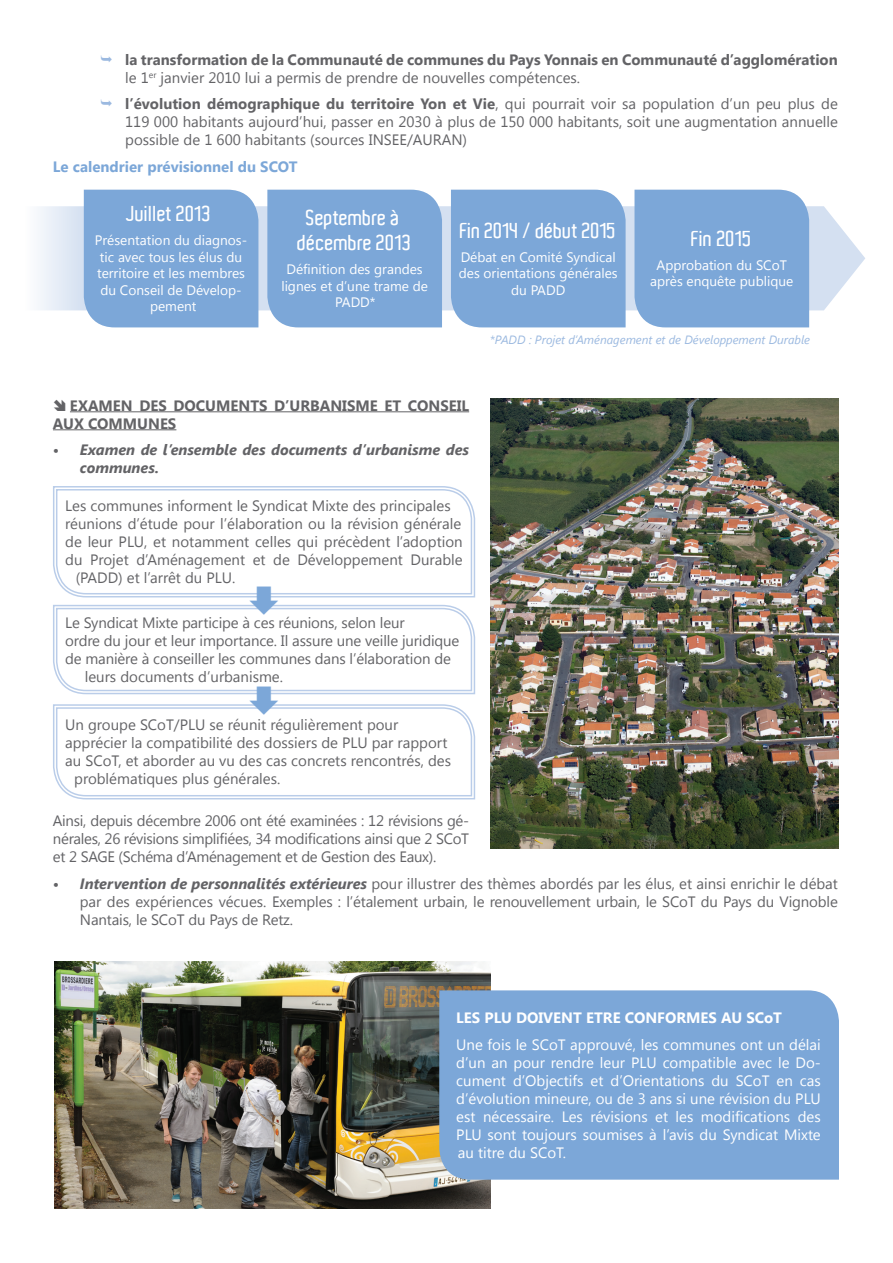
<style>
.page{position:relative;width:893px;height:1263px;background:#fff}
.page>*{position:absolute;margin:0;border:0;box-sizing:border-box;transform-origin:0 0}
.t1{font:600 21px/25.2px "Aldo";color:#fff;text-align:center}
.t2{font:15px/18px "Segoe UI";color:#636366;text-align:justify}
.t3{font:15px/18px "Segoe UI";color:#fff;text-align:justify}
.t4{font:700 15px/18px "Segoe UI";color:#636366}
.t5{font:italic 700 15px/18px "Segoe UI";color:#636366}
.t6{font:700 15px "Segoe UI";color:#fff}
.t7{font:700 15px "Segoe UI";color:#7ca7d8}
.t8{font:13.65px/16.5px "Segoe UI";color:#fff;text-align:center}
.t9{font:italic 12px "Segoe UI";color:#9bb9e0}
.s1{font-weight:400}
.s2{font-weight:700}
.s3{font-weight:700;font-style:italic}
</style>
<div class="page">
<hr style="left:70px;top:411px;width:399px;height:1px;background:#636366">
<hr style="left:53px;top:429px;width:123px;height:1px;background:#636366">
<img style="left:490px;top:399px;width:349px;height:449px">
<img style="left:54px;top:961px;width:436px;height:248px">
<svg style="left:38px;top:206px;width:827px;height:104px;fill:#d6e1f1"></svg>
<div style="left:84px;top:190px;width:174px;height:137px;background:#7ca7d8"></div>
<div style="left:267px;top:190px;width:175px;height:137px;background:#7ca7d8"></div>
<div style="left:451px;top:190px;width:175px;height:137px;background:#7ca7d8"></div>
<div style="left:634px;top:190px;width:175px;height:137px;background:#7ca7d8"></div>
<svg style="left:53px;top:486px;width:401px;height:2px"></svg>
<div style="left:439px;top:990px;width:400px;height:189px;background:#7ca7d8"></div>
<svg style="left:53px;top:488px;width:423px;height:312px"></svg>
<p class="t4" style="left:125px;top:50px;width:714px">la transformation de la Communauté de communes du Pays Yonnais en Communauté d’agglomération <span class="s1">le 1</span><sup>er</sup> <span class="s1">janvier 2010 lui a permis de prendre de nouvelles compétences.</span></p>
<p class="t2" style="left:125px;top:94px;width:714px"><span class="s2">l’évolution démographique du territoire Yon et Vie</span>, qui pourrait voir sa population d’un peu plus de 119 000 habitants aujourd’hui, passer en 2030 à plus de 150 000 habitants, soit une augmentation annuelle possible de 1 600 habitants (sources INSEE/AURAN)</p>
<p class="t7" style="left:53px;top:156px;width:246px">Le calendrier prévisionnel du SCOT</p>
<h1 class="t1" style="left:126px;top:201px;width:87px">Juillet 2013</h1>
<p class="t8" style="left:95px;top:232px;width:154px">Présentation du diagnos&shy;tic avec tous les élus du territoire et les membres du Conseil de Dévelop&shy;pement</p>
<h1 class="t1" style="left:298px;top:205px;width:115px">Septembre à décembre 2013</h1>
<p class="t8" style="left:281px;top:261px;width:148px">Définition des grandes lignes et d’une trame de<br>PADD*</p>
<h1 class="t1" style="left:460px;top:218px;width:158px">Fin 2014 / début 2015</h1>
<p class="t8" style="left:459px;top:248px;width:160px">Débat en Comité Syndical des orientations générales du PADD</p>
<h1 class="t1" style="left:691px;top:226px;width:62px">Fin 2015</h1>
<p class="t8" style="left:650px;top:256px;width:145px">Approbation du SCoT après enquête publique</p>
<p class="t9" style="left:490px;top:331px;width:322px">*PADD : Projet d’Aménagement et de Développement Durable</p>
<p class="t4" style="left:53px;top:395px;width:418px;text-indent:17px">EXAMEN DES DOCUMENTS D’URBANISME ET CONSEIL<br>AUX COMMUNES</p>
<p class="t5" style="left:80px;top:440px;width:391px;text-indent:-27px">• Examen de l’ensemble des documents d’urbanisme des communes.</p>
<p class="t2" style="left:65px;top:496px;width:387px">Les communes informent le Syndicat Mixte des principales</p>
<p class="t2" style="left:65px;top:514px;width:398px">réunions d’étude pour l’élaboration ou la révision générale</p>
<p class="t2" style="left:65px;top:532px;width:399px">de leur PLU, et notamment celles qui précèdent l’adoption</p>
<p class="t2" style="left:65px;top:550px;width:399px">du Projet d’Aménagement et de Développement Durable</p>
<p class="t2" style="left:76px;top:568px;width:161px">(PADD) et l’arrêt du PLU.</p>
<p class="t2" style="left:65px;top:613px;width:341px">Le Syndicat Mixte participe à ces réunions, selon leur</p>
<p class="t2" style="left:65px;top:631px;width:396px">ordre du jour et leur importance. Il assure une veille juridique</p>
<p class="t2" style="left:65px;top:649px;width:387px">de manière à conseiller les communes dans l’élaboration de</p>
<p class="t2" style="left:85px;top:667px;width:200px">leurs documents d’urbanisme.</p>
<p class="t2" style="left:65px;top:715px;width:335px">Un groupe SCoT/PLU se réunit régulièrement pour</p>
<p class="t2" style="left:65px;top:733px;width:384px">apprécier la compatibilité des dossiers de PLU par rapport</p>
<p class="t2" style="left:65px;top:751px;width:387px">au SCoT, et aborder au vu des cas concrets rencontrés, des</p>
<p class="t2" style="left:74px;top:769px;width:208px">problématiques plus générales.</p>
<p class="t2" style="left:53px;top:811px;width:418px">Ainsi, depuis décembre 2006 ont été examinées : 12 révisions gé&shy;nérales, 26 révisions simplifiées, 34 modifications ainsi que 2 SCoT et 2 SAGE (Schéma d’Aménagement et de Gestion des Eaux).</p>
<p class="t2" style="left:80px;top:874px;width:759px;text-indent:-27px"><span class="s3">• Intervention de personnalités extérieures</span> pour illustrer des thèmes abordés par les élus, et ainsi enrichir le débat par des expériences vécues. Exemples : l’étalement urbain, le renouvellement urbain, le SCoT du Pays du Vignoble Nantais, le SCoT du Pays de Retz.</p>
<p class="t6" style="left:456px;top:1007px;width:327px">LES PLU DOIVENT ETRE CONFORMES AU SCoT</p>
<p class="t3" style="left:456px;top:1035px;width:366px">Une fois le SCoT approuvé, les communes ont un délai d’un an pour rendre leur PLU compatible avec le Do&shy;cument d’Objectifs et d’Orientations du SCoT en cas d’évolution mineure, ou de 3 ans si une révision du PLU est nécessaire. Les révisions et les modifications des PLU sont toujours soumises à l’avis du Syndicat Mixte au titre du SCoT.</p>
</div>
